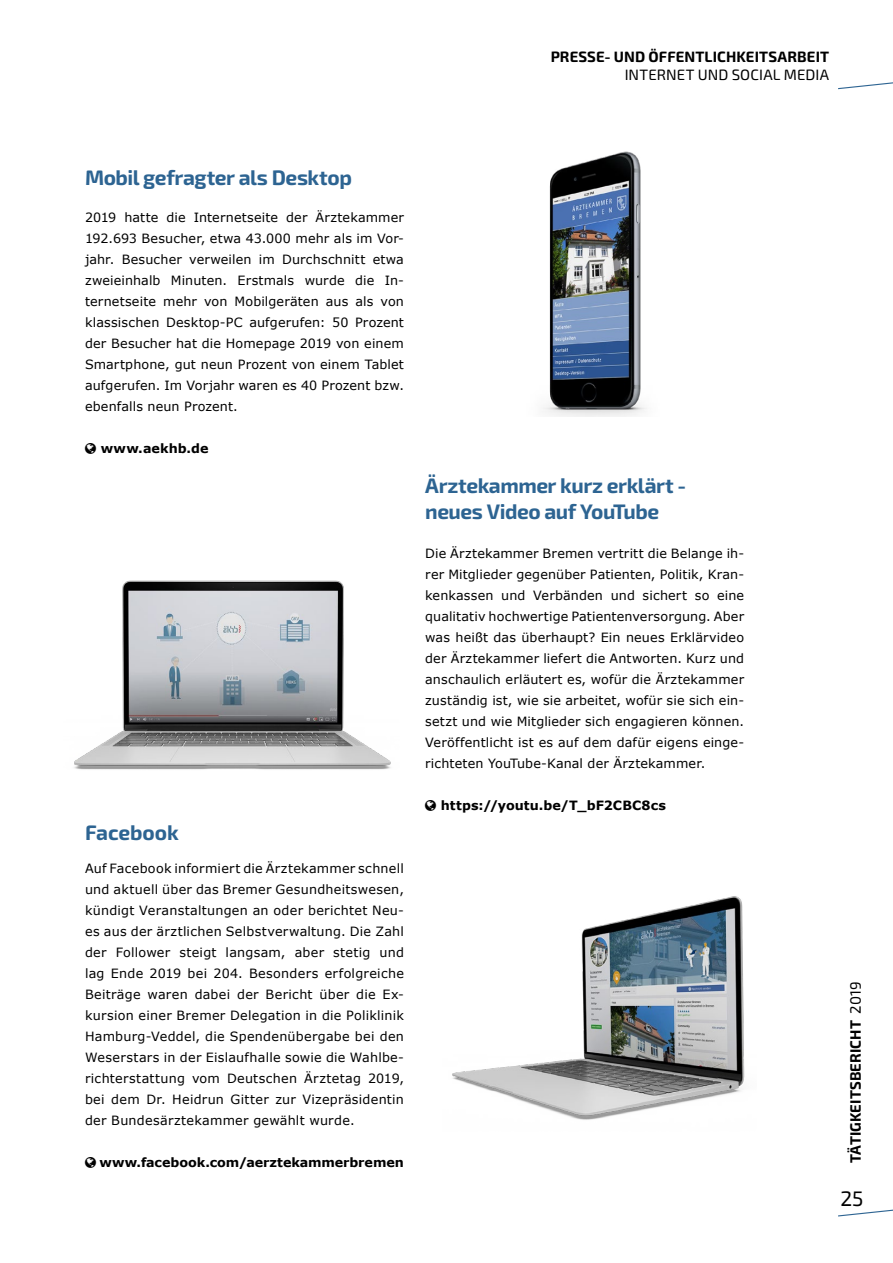
<style>
.page{position:relative;width:893px;height:1263px;background:#fff}
.page>*{position:absolute;margin:0;border:0;box-sizing:border-box;transform-origin:0 0}
.t1{font:700 21px/25.5px "Exo 2";letter-spacing:-.02em;color:#2d6492}
.t2{font:700 21px "Exo 2";color:#2d6492}
.t3{font:21px "Exo 2";color:#000}
.t4{font:700 15px "Exo 2";letter-spacing:.005em;color:#000}
.t5{font:15px "Exo 2";letter-spacing:.005em;color:#000}
.t6{font:12.75px/21px "Verdana";letter-spacing:.015em;color:#000;text-align:justify}
.t7{font:700 12.75px "Verdana";color:#000}
.s1{font-weight:400}
</style>
<div class="page">
<svg style="left:838px;top:1209px;width:55px;height:8px"></svg>
<svg style="left:838px;top:82px;width:55px;height:8px"></svg>
<img style="left:543px;top:151px;width:104px;height:265px">
<img style="left:74px;top:580px;width:317px;height:190px">
<img style="left:452px;top:896px;width:293px;height:224px">
<p class="t4" style="left:551px;top:47px;width:280px">PRESSE- UND ÖFFENTLICHKEITSARBEIT</p>
<p class="t5" style="left:625px;top:65px;width:206px">INTERNET UND SOCIAL MEDIA</p>
<h1 class="t1" style="left:85px;top:165px;width:268px">Mobil gefragter als Desktop</h1>
<p class="t6" style="left:85px;top:207px;width:320px">2019 hatte die Internetseite der Ärztekammer 192.693 Besucher, etwa 43.000 mehr als im Vor&shy;jahr. Besucher verweilen im Durchschnitt etwa zweieinhalb Minuten. Erstmals wurde die In&shy;ternetseite mehr von Mobilgeräten aus als von klassischen Desktop-PC aufgerufen: 50 Prozent der Besucher hat die Homepage 2019 von einem Smartphone, gut neun Prozent von einem Tablet aufgerufen. Im Vorjahr waren es 40 Prozent bzw. ebenfalls neun Prozent.</p>
<p class="t7" style="left:101px;top:440px;width:109px">www.aekhb.de</p>
<h1 class="t2" style="left:85px;top:820px;width:95px">Facebook</h1>
<p class="t6" style="left:85px;top:858px;width:320px">Auf Facebook informiert die Ärztekammer schnell und aktuell über das Bremer Gesundheitswesen, kündigt Veranstaltungen an oder berichtet Neu&shy;es aus der ärztlichen Selbstverwaltung. Die Zahl der Follower steigt langsam, aber stetig und lag Ende 2019 bei 204. Besonders erfolgreiche Beiträge waren dabei der Bericht über die Ex&shy;kursion einer Bremer Delegation in die Poliklinik Hamburg-Veddel, die Spendenübergabe bei den Weserstars in der Eislaufhalle sowie die Wahlbe&shy;richterstattung vom Deutschen Ärztetag 2019, bei dem Dr. Heidrun Gitter zur Vizepräsidentin der Bundesärztekammer gewählt wurde.</p>
<p class="t7" style="left:99px;top:1154px;width:306px">www.facebook.com/aerztekammerbremen</p>
<h1 class="t1" style="left:425px;top:474px;width:262px">Ärztekammer kurz erklärt - neues Video auf YouTube</h1>
<p class="t6" style="left:425px;top:543px;width:320px">Die Ärztekammer Bremen vertritt die Belange ih&shy;rer Mitglieder gegenüber Patienten, Politik, Kran&shy;kenkassen und Verbänden und sichert so eine qualitativ hochwertige Patientenversorgung. Aber was heißt das überhaupt? Ein neues Erklärvideo der Ärztekammer liefert die Antworten. Kurz und anschaulich erläutert es, wofür die Ärztekammer zuständig ist, wie sie arbeitet, wofür sie sich ein&shy;setzt und wie Mitglieder sich engagieren können.<br>Veröffentlicht ist es auf dem dafür eigens einge&shy;richteten YouTube-Kanal der Ärztekammer.</p>
<p class="t7" style="left:441px;top:797px;width:227px">https://youtu.be/T_bF2CBC8cs</p>
<p class="t4" style="left:847px;top:1163px;width:183px;rotate:-90deg">TÄTIGKEITSBERICHT <span class="s1">2019</span></p>
<h1 class="t3" style="left:840px;top:1186px;width:25px">25</h1>
</div>
